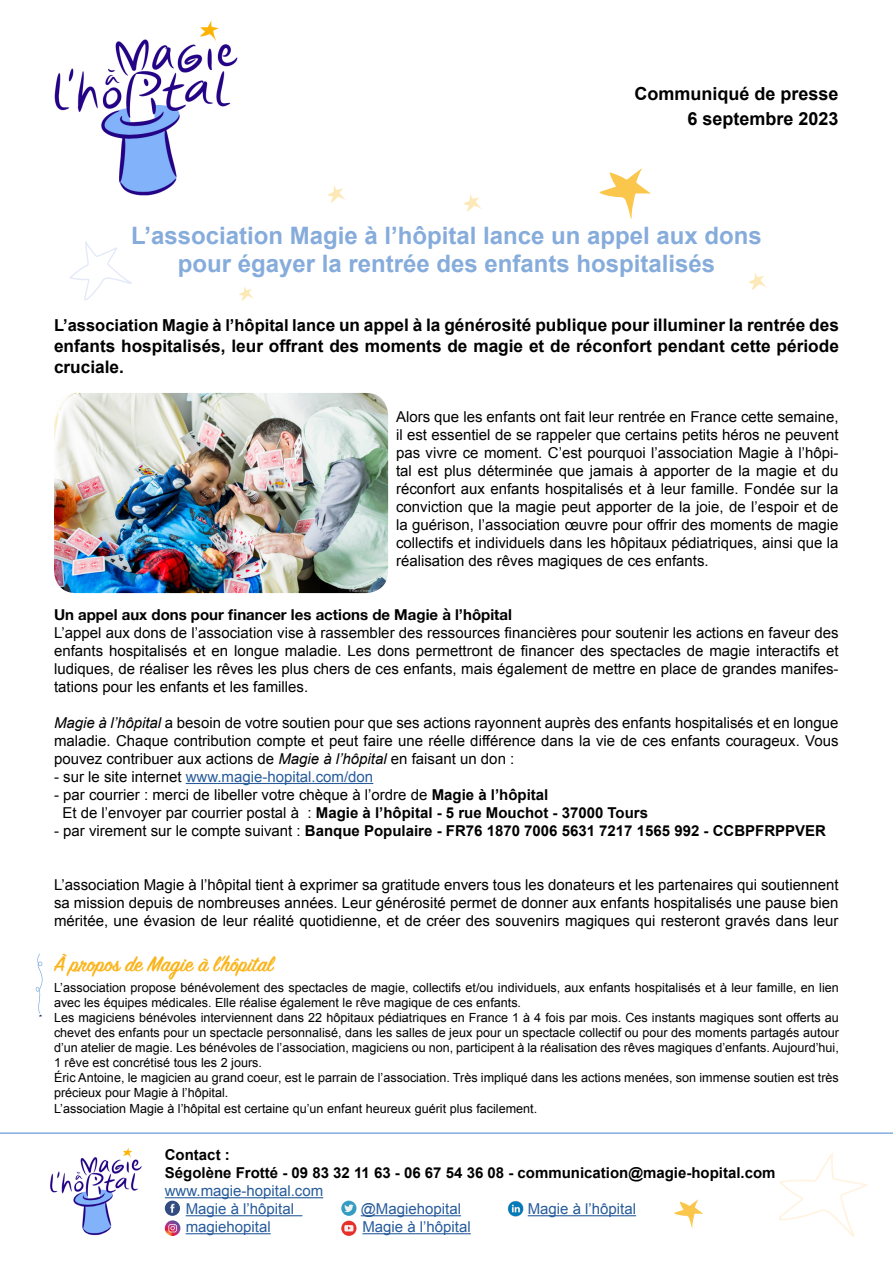
<style>
.page{position:relative;width:893px;height:1263px;background:#fff}
.page>*{position:absolute;margin:0;border:0;box-sizing:border-box;transform-origin:0 0}
.t1{font:700 24px/28.8px "Arial";color:#86acdc;text-align:center}
.t2{font:600 24px "Sign Painter House Script";color:#fab51d}
.t3{font:700 18px/25.2px "Arial";color:#000;text-align:right}
.t4{font:700 17.25px/20.7px "Arial";color:#000;text-align:justify}
.t5{font:15px/18px "Arial";color:#000;text-align:justify}
.t6{font:700 15px/18px "Arial";color:#000}
.t7{font:15px/18px "Arial";color:#275b9b;text-align:center}
.t8{font:700 15px "Helvetica Neue";color:#000}
.t9{font:12.6px/15.1px "Arial";color:#000}
.s1{font-size:16.5px}
.s2{font-style:italic}
.s3{color:#000}
.s4{font-weight:700}
.s5{font-weight:400}
</style>
<div class="page">
<svg style="left:328px;top:185px;width:18px;height:18px"></svg>
<svg style="left:600px;top:169px;width:51px;height:50px"></svg>
<svg style="left:464px;top:194px;width:18px;height:18px"></svg>
<hr style="left:186px;top:783px;width:187px;height:1px;background:#275b9b">
<svg style="left:239px;top:286px;width:15px;height:15px"></svg>
<hr style="left:165px;top:1197px;width:158px;height:1px;background:#275b9b">
<hr style="left:186px;top:1215px;width:116px;height:1px;background:#275b9b">
<hr style="left:361px;top:1215px;width:100px;height:1px;background:#275b9b">
<hr style="left:528px;top:1215px;width:108px;height:1px;background:#275b9b">
<hr style="left:186px;top:1233px;width:85px;height:1px;background:#275b9b">
<hr style="left:362px;top:1233px;width:109px;height:1px;background:#275b9b">
<div style="left:341px;top:1201px;width:15px;height:15px;background:#359dc3;border-radius:50%"></div>
<svg style="left:344px;top:1204px;width:10px;height:8px"></svg>
<div style="left:165px;top:1201px;width:15px;height:15px;background:#324b80;border-radius:50%"></div>
<svg style="left:170px;top:1204px;width:4px;height:9px"></svg>
<svg style="left:779px;top:1153px;width:89px;height:84px"></svg>
<svg style="left:341px;top:1221px;width:15px;height:15px"></svg>
<svg style="left:344px;top:1225px;width:9px;height:6px"></svg>
<svg style="left:674px;top:1199px;width:29px;height:29px"></svg>
<svg style="left:165px;top:1220px;width:15px;height:16px"></svg>
<svg style="left:168px;top:1224px;width:9px;height:8px"></svg>
<img style="left:507px;top:1201px;width:16px;height:15px">
<hr style="left:0;top:1132px;width:893px;height:2px;background:#86acdc">
<svg style="left:748px;top:273px;width:19px;height:17px"></svg>
<svg style="left:70px;top:241px;width:62px;height:60px"></svg>
<img style="left:54px;top:20px;width:184px;height:176px">
<img style="left:50px;top:1147px;width:92px;height:88px">
<svg style="left:36px;top:954px;width:7px;height:63px"></svg>
<img style="left:54px;top:393px;width:334px;height:200px">
<p class="t3" style="left:634px;top:81px;width:206px">Communiqué de presse<br>6 septembre 2023</p>
<h1 class="t1" style="left:131px;top:221px;width:632px">L’association Magie à l’hôpital lance un appel aux dons pour égayer la rentrée des enfants hospitalisés</h1>
<p class="t4" style="left:54px;top:315px;width:786px"><span class="s1">L’association Magie à l’hôpital lan</span>ce un appel à la générosité publique pour illuminer la rentrée des enfants hospitalisés, leur offrant des moments de magie et de réconfort pendant cette période cruciale.</p>
<p class="t5" style="left:396px;top:408px;width:444px">Alors que les enfants ont fait leur rentrée en France cette semaine, il est essentiel de se rappeler que certains petits héros ne peuvent pas vivre ce moment. C’est pourquoi l’association Magie à l’hôpi&shy;tal est plus déterminée que jamais à apporter de la magie et du réconfort aux enfants hospitalisés et à leur famille. Fondée sur la conviction que la magie peut apporter de la joie, de l’espoir et de la guérison, l’association œuvre pour offrir des moments de magie collectifs et individuels dans les hôpitaux pédiatriques, ainsi que la réalisation des rêves magiques de ces enfants.</p>
<p class="t8" style="left:54px;top:603px;width:459px">Un appel aux dons pour financer les actions de Magie à l’hôpital</p>
<p class="t5" style="left:54px;top:624px;width:786px">L’appel aux dons de l’association vise à rassembler des ressources financières pour soutenir les actions en faveur des enfants hospitalisés et en longue maladie. Les dons permettront de financer des spectacles de magie interactifs et ludiques, de réaliser les rêves les plus chers de ces enfants, mais également de mettre en place de grandes manifes&shy;tations pour les enfants et les familles.</p>
<p class="t5" style="left:54px;top:714px;width:786px"><span class="s2">Magie à l’hôpital</span> a besoin de votre soutien pour que ses actions rayonnent auprès des enfants hospitalisés et en longue maladie. Chaque contribution compte et peut faire une réelle différence dans la vie de ces enfants courageux. Vous pouvez contribuer aux actions de <span class="s2">Magie à l’hôpital</span> en faisant un don :</p>
<p class="t7" style="left:54px;top:768px;width:321px"><span class="s3">- sur le site internet</span> www.magie-hopital.com/don</p>
<p class="t5" style="left:62px;top:786px;width:587px;text-indent:-8px">- par courrier : merci de libeller votre chèque à l’ordre de <span class="s4">Magie à l’hôpital<br></span>Et de l’envoyer par courrier postal à : <span class="s4">Magie à l’hôpital - 5 rue Mouchot - 37000 Tours</span></p>
<p class="t6" style="left:54px;top:822px;width:773px"><span class="s5">- par virement sur le compte suivant :</span> Banque Populaire - FR76 1870 7006 5631 7217 1565 992 - CCBPFRPPVER</p>
<p class="t5" style="left:54px;top:876px;width:786px">L’association Magie à l’hôpital tient à exprimer sa gratitude envers tous les donateurs et les partenaires qui soutiennent sa mission depuis de nombreuses années. Leur générosité permet de donner aux enfants hospitalisés une pause bien méritée, une évasion de leur réalité quotidienne, et de créer des souvenirs magiques qui resteront gravés dans leur</p>
<h1 class="t2" style="left:54px;top:949px;width:220px">À propos de Magie à l’hôpital</h1>
<p class="t9" style="left:54px;top:980px;width:786px">L’association propose bénévolement des spectacles de magie, collectifs et/ou individuels, aux enfants hospitalisés et à leur famille, en lien avec les équipes médicales. Elle réalise également le rêve magique de ces enfants.<br>Les magiciens bénévoles interviennent dans 22 hôpitaux pédiatriques en France 1 à 4 fois par mois. Ces instants magiques sont offerts au chevet des enfants pour un spectacle personnalisé, dans les salles de jeux pour un spectacle collectif ou pour des moments partagés autour d’un atelier de magie. Les bénévoles de l’association, magiciens ou non, participent à la réalisation des rêves magiques d’enfants. Aujourd’hui, 1 rêve est concrétisé tous les 2 jours.<br>Éric Antoine, le magicien au grand coeur, est le parrain de l’association. Très impliqué dans les actions menées, son immense soutien est très précieux pour Magie à l’hôpital.<br>L’association Magie à l’hôpital est certaine qu’un enfant heureux guérit plus facilement.</p>
<p class="t6" style="left:165px;top:1146px;width:612px">Contact :<br>Ségolène Frotté - 09 83 32 11 63 - 06 67 54 36 08 - communication@magie-hopital.com</p>
<p class="t7" style="left:165px;top:1182px;width:160px">www.magie-hopital.com<br>Magie à l’hôpital</p>
<p class="t7" style="left:361px;top:1200px;width:102px">@Magiehopital</p>
<p class="t7" style="left:528px;top:1200px;width:110px">Magie à l’hôpital</p>
<p class="t7" style="left:186px;top:1218px;width:87px">magiehopital</p>
<p class="t7" style="left:362px;top:1218px;width:110px">Magie à l’hôpital</p>
</div>
